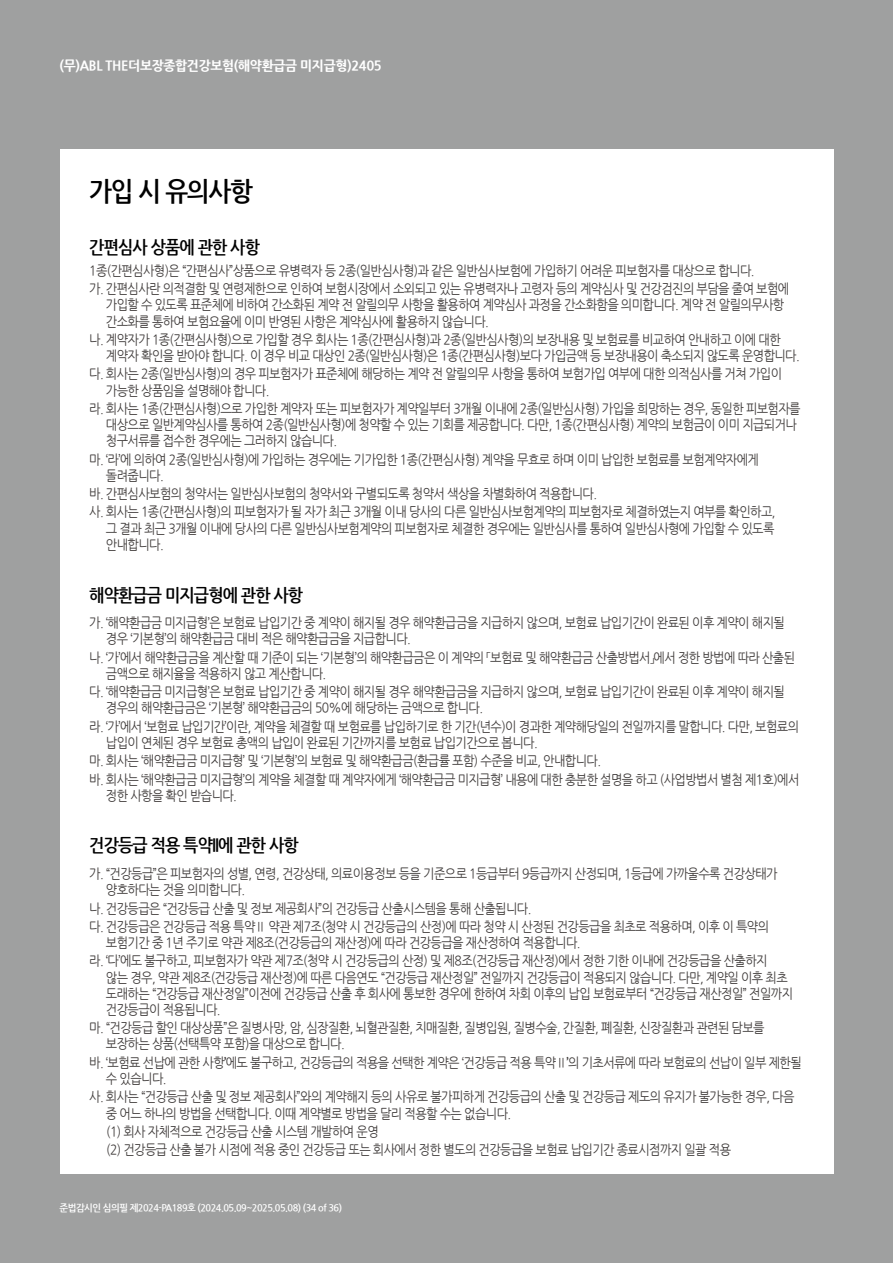
<style>
.page{position:relative;width:893px;height:1263px;background:#9fa0a0}
.page>*{position:absolute;margin:0;border:0;box-sizing:border-box;transform-origin:0 0}
.t1{font:700 27px "Nanum Gothic";letter-spacing:-.05em;color:#000;scale:.9 1}
.t2{font:700 18px "Nanum Gothic";letter-spacing:-.05em;color:#000;scale:.9 1}
.t3{font:13.5px/16.2px "Nanum Gothic";letter-spacing:-.05em;color:#3e3a39;scale:.9 1}
.t4{font:800 13.5px "Nanum Gothic";letter-spacing:-.025em;color:#fff;scale:.95 1}
.t5{font:700 9.75px "Nanum Gothic";letter-spacing:-.05em;color:#fff;scale:.95 1}
.s1{font-family:"Nanum Gothic OTF"}
.s2{font-weight:700}
</style>
<div class="page">
<div style="left:60px;top:149px;width:773px;height:1025px;background:#fff"></div>
<p class="t4" style="left:60px;top:59px;width:340px">(무)ABL THE더보장종합건강보험(해약환급금 미지급형)2405</p>
<h1 class="t1" style="left:89px;top:178px;width:183px">가입 시 유의사항</h1>
<h2 class="t2" style="left:89px;top:238px;width:191px">간편심사 상품에 관한 사항</h2>
<p class="t3" style="left:89px;top:262px;width:779px;line-height:18.3px">1종(간편심사형)은 “간편심사”상품으로 유병력자 등 2종(일반심사형)과 같은 일반심사보험에 가입하기 어려운 피보험자를 대상으로 합니다.<br>가. 간편심사란 의적결함 및 연령제한으로 인하여 보험시장에서 소외되고 있는 유병력자나 고령자 등의 계약심사 및 건강검진의 부담을 줄여 보험에</p>
<p class="t3" style="left:106px;top:297px;width:755px">가입할 수 있도록 표준체에 비하여 간소화된 계약 전 알릴의무 사항을 활용하여 계약심사 과정을 간소화함을 의미합니다. 계약 전 알릴의무사항 간소화를 통하여 보험요율에 이미 반영된 사항은 계약심사에 활용하지 않습니다.</p>
<p class="t3" style="left:106px;top:332px;width:772px;text-indent:-17px">나. 계약자가 1종(간편심사형)으로 가입할 경우 회사는 1종(간편심사형)과 2종(일반심사형)의 보장내용 및 보험료를 비교하여 안내하고 이에 대한 계약자 확인을 받아야 합니다. 이 경우 비교 대상인 2종(일반심사형)은 1종(간편심사형)보다 가입금액 등 보장내용이 축소되지 않도록 운영합니다.</p>
<p class="t3" style="left:106px;top:366px;width:753px;text-indent:-17px">다. 회사는 2종(일반심사형)의 경우 피보험자가 표준체에 해당하는 계약 전 알릴의무 사항을 통하여 보험가입 여부에 대한 의적심사를 거쳐 가입이 가능한 상품임을 설명해야 합니다.</p>
<p class="t3" style="left:106px;top:401px;width:773px;text-indent:-17px">라. 회사는 1종(간편심사형)으로 가입한 계약자 또는 피보험자가 계약일부터 3개월 이내에 2종(일반심사형) 가입을 희망하는 경우, 동일한 피보험자를 대상으로 일반계약심사를 통하여 2종(일반심사형)에 청약할 수 있는 기회를 제공합니다. 다만, 1종(간편심사형) 계약의 보험금이 이미 지급되거나 청구서류를 접수한 경우에는 그러하지 않습니다.</p>
<p class="t3" style="left:106px;top:451px;width:727px;text-indent:-17px">마. ‘라’에 의하여 2종(일반심사형)에 가입하는 경우에는 기가입한 1종(간편심사형) 계약을 무효로 하며 이미 납입한 보험료를 보험계약자에게 돌려줍니다.</p>
<p class="t3" style="left:89px;top:485px;width:764px;line-height:18.3px">바. 간편심사보험의 청약서는 일반심사보험의 청약서와 구별되도록 청약서 색상을 차별화하여 적용합니다.<br>사. 회사는 1종(간편심사형)의 피보험자가 될 자가 최근 3개월 이내 당사의 다른 일반심사보험계약의 피보험자로 체결하였는지 여부를 확인하고,</p>
<p class="t3" style="left:106px;top:520px;width:744px">그 결과 최근 3개월 이내에 당사의 다른 일반심사보험계약의 피보험자로 체결한 경우에는 일반심사를 통하여 일반심사형에 가입할 수 있도록 안내합니다.</p>
<h2 class="t2" style="left:89px;top:586px;width:239px">해약환급금 미지급형에 관한 사항</h2>
<p class="t3" style="left:106px;top:615px;width:756px;text-indent:-17px">가. <span class="s1">‘</span>해약환급금 미지급형<span class="s1">’</span>은 보험료 납입기간 중 계약이 해지될 경우 해약환급금을 지급하지 않으며, 보험료 납입기간이 완료된 이후 계약이 해지될 경우 ‘기본형’의 해약환급금 대비 적은 해약환급금을 지급합니다.</p>
<p class="t3" style="left:106px;top:649px;width:767px;text-indent:-17px">나. ‘가’에서 해약환급금을 계산할 때 기준이 되는 ‘기본형’의 해약환급금은 이 계약의 「보험료 및 해약환급금 산출방법서」에서 정한 방법에 따라 산출된 금액으로 해지율을 적용하지 않고 계산합니다.</p>
<p class="t3" style="left:106px;top:684px;width:756px;text-indent:-17px">다. <span class="s1">‘</span>해약환급금 미지급형<span class="s1">’</span>은 보험료 납입기간 중 계약이 해지될 경우 해약환급금을 지급하지 않으며, 보험료 납입기간이 완료된 이후 계약이 해지될 경우의 해약환급금은 ‘기본형’ 해약환급금의 50%에 해당하는 금액으로 합니다.</p>
<p class="t3" style="left:106px;top:718px;width:772px;text-indent:-17px">라. ‘가’에서 ‘보험료 납입기간’이란, 계약을 체결할 때 보험료를 납입하기로 한 기간(년수)이 경과한 계약해당일의 전일까지를 말합니다. 다만, 보험료의 납입이 연체된 경우 보험료 총액의 납입이 완료된 기간까지를 보험료 납입기간으로 봅니다.</p>
<p class="t3" style="left:89px;top:752px;width:791px;line-height:18.3px">마. 회사는 ‘해약환급금 미지급형’ 및 ‘기본형’의 보험료 및 해약환급금(환급률 포함) 수준을 비교, 안내합니다.<br>바. 회사는 ‘해약환급금 미지급형’의 계약을 체결할 때 계약자에게 ‘해약환급금 미지급형’ 내용에 대한 충분한 설명을 하고 (사업방법서 별첨 제1호)에서</p>
<p class="t3" style="left:106px;top:787px;width:147px">정한 사항을 확인 받습니다.</p>
<h2 class="t2" style="left:89px;top:837px;width:234px">건강등급 적용 특약II에 관한 사항</h2>
<p class="t3" style="left:106px;top:866px;width:748px;text-indent:-17px">가. “건강등급”은 피보험자의 성별, 연령, 건강상태, 의료이용정보 등을 기준으로 1등급부터 9등급까지 산정되며, 1등급에 가까울수록 건강상태가 양호하다는 것을 의미합니다.</p>
<p class="t3" style="left:89px;top:899px;width:757px;line-height:18.3px">나. 건강등급은 “건강등급 산출 및 정보 제공회사”의 건강등급 산출시스템을 통해 산출됩니다.<br>다. 건강등급은 건강등급 적용 특약Ⅱ 약관 제7조(청약 시 건강등급의 산정)에 따라 청약 시 산정된 건강등급을 최초로 적용하며, 이후 이 특약의</p>
<p class="t3" style="left:89px;top:934px;width:755px;line-height:18.3px;text-indent:17px">보험기간 중 1년 주기로 약관 제8조(건강등급의 재산정)에 따라 건강등급을 재산정하여 적용합니다.<br>라. ‘다’에도 불구하고, 피보험자가 약관 제7조(청약 시 건강등급의 산정) 및 제8조(건강등급 재산정)에서 정한 기한 이내에 건강등급을 산출하지</p>
<p class="t3" style="left:106px;top:969px;width:765px">않는 경우, 약관 제8조(건강등급 재산정)에 따른 다음연도 “건강등급 재산정일” 전일까지 건강등급이 적용되지 않습니다. 다만, 계약일 이후 최초 도래하는 “건강등급 재산정일”이전에 건강등급 산출 후 회사에 통보한 경우에 한하여 차회 이후의 납입 보험료부터 “건강등급 재산정일” 전일까지 건강등급이 적용됩니다.</p>
<p class="t3" style="left:106px;top:1020px;width:733px;text-indent:-17px">마. “건강등급 할인 대상상품”은 질병사망, 암, 심장질환, 뇌혈관질환, 치매질환, 질병입원, 질병수술, 간질환, 폐질환, 신장질환과 관련된 담보를 보장하는 상품(선택특약 포함)을 대상으로 합니다.</p>
<p class="t3" style="left:106px;top:1055px;width:775px;text-indent:-17px">바. ‘보험료 선납에 관한 사항<span class="s2">’</span>에도 불구하고, 건강등급의 적용을 선택한 계약은 ‘건강등급 적용 특약Ⅱ<span class="s2">’</span>의 기초서류에 따라 보험료의 선납이 일부 제한될 수 있습니다.</p>
<p class="t3" style="left:106px;top:1089px;width:766px;text-indent:-17px">사. 회사는 “건강등급 산출 및 정보 제공회사”와의 계약해지 등의 사유로 불가피하게 건강등급의 산출 및 건강등급 제도의 유지가 불가능한 경우, 다음 중 어느 하나의 방법을 선택합니다. 이때 계약별로 방법을 달리 적용할 수는 없습니다.</p>
<p class="t3" style="left:106px;top:1122px;width:696px;line-height:18.3px">(1) 회사 자체적으로 건강등급 산출 시스템 개발하여 운영<br>(2) 건강등급 산출 불가 시점에 적용 중인 건강등급 또는 회사에서 정한 별도의 건강등급을 보험료 납입기간 종료시점까지 일괄 적용</p>
<p class="t5" style="left:60px;top:1203px;width:299px">준법감시인 심의필 제2024-PA189호 (2024.05.09~2025.05.08) (34 of 36)</p>
</div>
